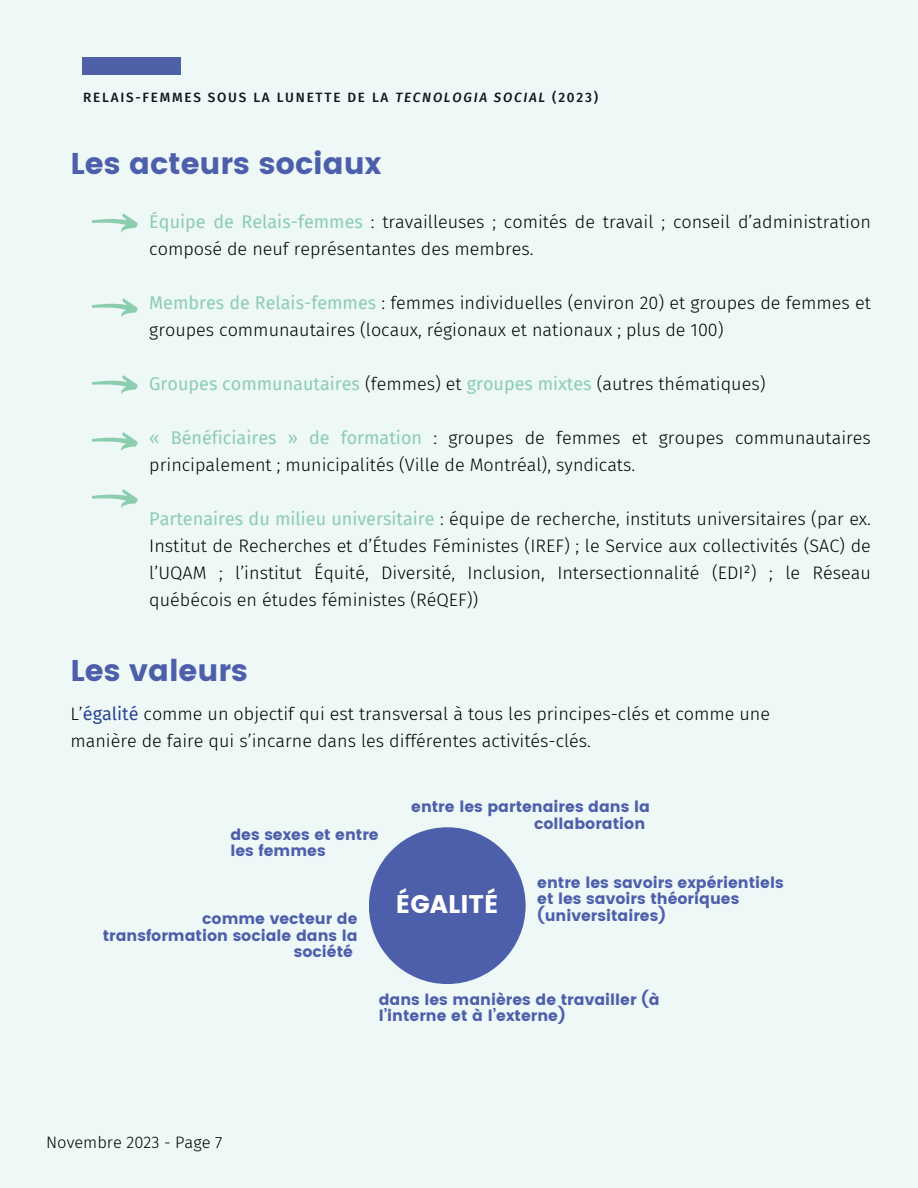
<style>
.page{position:relative;width:918px;height:1188px;background:#eef8f7}
.page>*{position:absolute;margin:0;border:0;box-sizing:border-box;transform-origin:0 0}
.t1{font:30px "Poppins";color:#4d5fab}
.t2{font:25.5px "Poppins";color:#fff}
.t3{font:300 18px/27px "Fira Sans";color:#000}
.t4{font:18px "Fira Sans";color:#8ccdb0}
.t5{font:300 16.5px "Fira Sans";color:#000}
.t6{font:15.45px/16.5px "Poppins";color:#4d5fab}
.t7{font:500 13.5px "Fira Sans";letter-spacing:.13em;color:#11151f}
.s1{font-style:italic}
.s2{font-weight:400;color:#8ccdb0}
.s3{font-weight:300;color:#000}
.s4{font-weight:400;color:#284594}
</style>
<div class="page">
<div style="left:83px;top:57px;width:98px;height:18px;background:#4f60a8"></div>
<svg style="left:92px;top:214px;width:46px;height:18px"></svg>
<svg style="left:92px;top:375px;width:46px;height:19px"></svg>
<svg style="left:92px;top:298px;width:46px;height:19px"></svg>
<svg style="left:92px;top:432px;width:46px;height:19px"></svg>
<svg style="left:92px;top:489px;width:46px;height:19px"></svg>
<div style="left:369px;top:827px;width:157px;height:157px;background:#4d5fab;border-radius:50%"></div>
<p class="t7" style="left:83px;top:89px;width:516px">RELAIS-FEMMES SOUS LA LUNETTE DE LA <span class="s1">TECNOLOGIA SOCIAL</span> (2023)</p>
<p class="t1" style="left:70px;top:146px;width:312px">Les acteurs sociaux</p>
<p class="t3" style="left:149px;top:209px;width:723px"><span class="s2">Équipe de Relais-femmes</span> : travailleuses ; comités de travail ; conseil d’administration composé de neuf représentantes des membres.</p>
<p class="t3" style="left:149px;top:290px;width:723px"><span class="s2">Membres de Relais-femmes</span> : femmes individuelles (environ 20) et groupes de femmes et groupes communautaires (locaux, régionaux et nationaux ; plus de 100)</p>
<p class="t4" style="left:149px;top:373px;width:618px">Groupes communautaires <span class="s3">(femmes) et</span> groupes mixtes <span class="s3">(autres thématiques)</span></p>
<p class="t3" style="left:149px;top:425px;width:723px"><span class="s2">« Bénéficiaires » de formation</span> : groupes de femmes et groupes communautaires principalement ; municipalités (Ville de Montréal), syndicats.</p>
<p class="t3" style="left:149px;top:506px;width:723px;text-align:justify"><span class="s2">Partenaires du milieu universitaire</span> : équipe de recherche, instituts universitaires (par ex.<br>Institut de Recherches et d’Études Féministes (IREF) ; le Service aux collectivités (SAC) de l’UQAM ; l’institut Équité, Diversité, Inclusion, Intersectionnalité (EDI²) ; le Réseau québécois en études féministes (RéQEF))</p>
<p class="t1" style="left:70px;top:653px;width:179px">Les valeurs</p>
<p class="t3" style="left:70px;top:701px;width:701px">L’<span class="s4">égalité</span> comme un objectif qui est transversal à tous les principes-clés et comme une manière de faire qui s’incarne dans les différentes activités-clés.</p>
<p class="t6" style="left:230px;top:826px;width:150px">des sexes et entre les femmes</p>
<p class="t6" style="left:202px;top:911px;width:157px">comme vecteur de</p>
<p class="t6" style="left:103px;top:927px;width:256px">transformation sociale dans la</p>
<p class="t6" style="left:294px;top:944px;width:61px">société</p>
<p class="t6" style="left:534px;top:799px;width:117px;text-indent:-123px">entre les partenaires dans la collaboration</p>
<p class="t2" style="left:396px;top:889px;width:104px">ÉGALITÉ</p>
<p class="t6" style="left:537px;top:874px;width:248px">entre les savoirs expérientiels et les savoirs théoriques (universitaires)</p>
<p class="t5" style="left:46px;top:1132px;width:178px">Novembre 2023 - Page 7</p>
<p class="t6" style="left:379px;top:991px;width:282px">dans les manières de travailler (à l’interne et à l’externe)</p>
</div>
